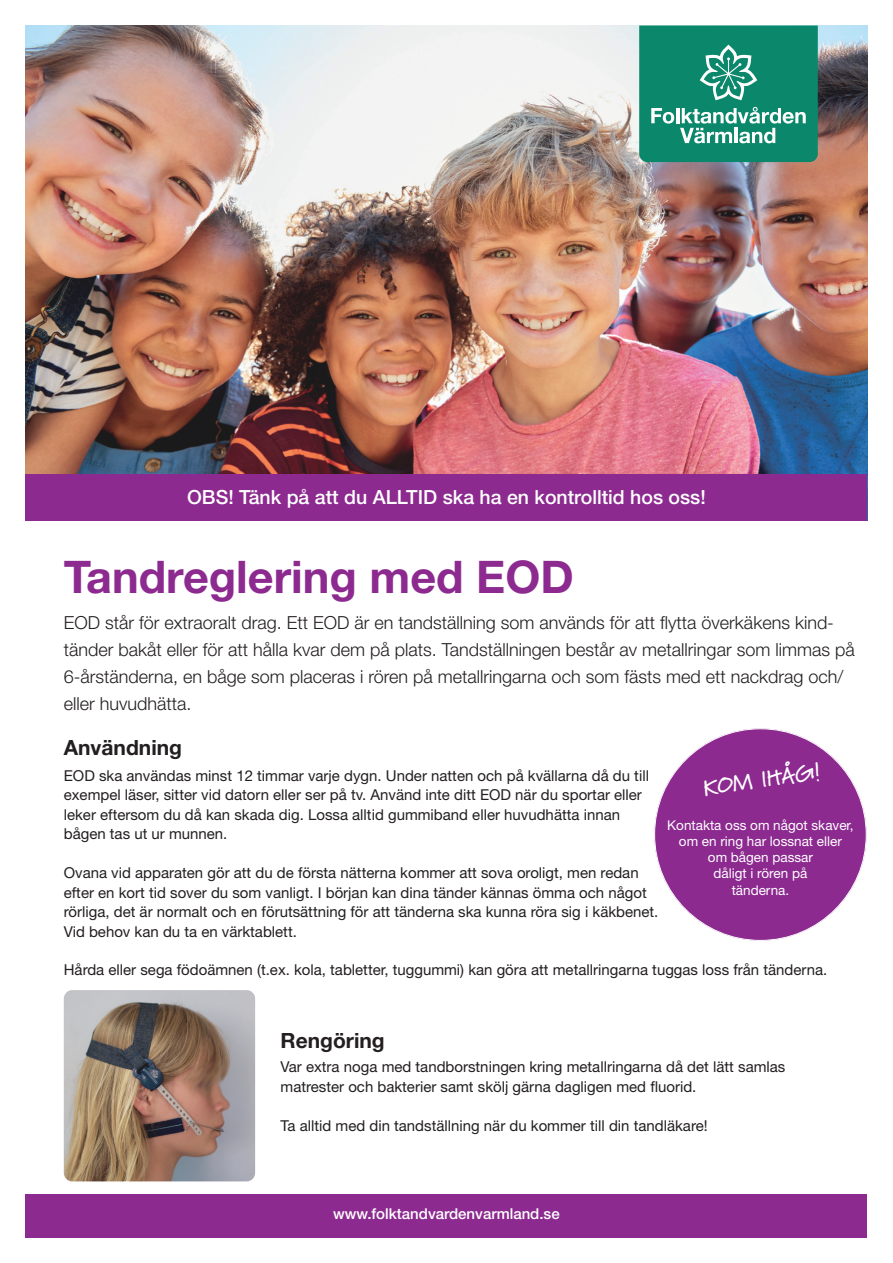
<style>
.page{position:relative;width:893px;height:1263px;background:#fff}
.page>*{position:absolute;margin:0;border:0;box-sizing:border-box;transform-origin:0 0}
.t1{font:700 45px "Helvetica Neue LT Pro";color:#8c2a90}
.t2{font:700 22.5px "Marydale";color:#fff}
.t3{font:700 21px "Helvetica Neue LT Pro";color:#231f20}
.t4{font:700 21px "Helvetica Neue LT Std";color:#231f20}
.t5{font:500 19.5px "Helvetica Neue LT Pro";color:#fff}
.t6{font:300 18px/27px "Helvetica Neue LT Pro";color:#231f20}
.t7{font:15px/19.5px "Helvetica Neue LT Pro";color:#231f20}
.t8{font:15px/19.5px "Helvetica Neue LT Std";color:#231f20}
.t9{font:500 15px "Helvetica Neue LT Pro";color:#fff}
.t10{font:13.5px/16.2px "Helvetica Neue LT Pro";color:#fff;text-align:center}
</style>
<div class="page">
<img style="left:26px;top:26px;width:841px;height:448px">
<div style="left:26px;top:1194px;width:841px;height:43px;background:#8c2a90"></div>
<svg style="left:639px;top:26px;width:179px;height:136px;background:#24937a"></svg>
<div style="left:654px;top:728px;width:213px;height:213px;background:#8c2a90;border-radius:50%"></div>
<img style="left:64px;top:990px;width:191px;height:191px">
<div style="left:26px;top:474px;width:841px;height:47px;background:#8c2a90"></div>
<h3 class="t5" style="left:187px;top:485px;width:520px">OBS! Tänk på att du ALLTID ska ha en kontrolltid hos oss!</h3>
<h1 class="t1" style="left:64px;top:550px;width:511px">Tandreglering med EOD</h1>
<p class="t6" style="left:64px;top:609px;width:792px">EOD står för extraoralt drag. Ett EOD är en tandställning som används för att flytta överkäkens kind&shy;tänder bakåt eller för att hålla kvar dem på plats. Tandställningen består av metallringar som limmas på 6-årständerna, en båge som placeras i rören på metallringarna och som fästs med ett nackdrag och/ eller huvudhätta.</p>
<h3 class="t3" style="left:64px;top:735px;width:120px">Användning</h3>
<p class="t7" style="left:64px;top:765px;width:587px">EOD ska användas minst 12 timmar varje dygn. Under natten och på kvällarna då du till exempel läser, sitter vid datorn eller ser på tv. Använd inte ditt EOD när du sportar eller leker eftersom du då kan skada dig. Lossa alltid gummiband eller huvudhätta innan bågen tas ut ur munnen.</p>
<p class="t7" style="left:64px;top:863px;width:596px">Ovana vid apparaten gör att du de första nätterna kommer att sova oroligt, men redan efter en kort tid sover du som vanligt. I början kan dina tänder kännas ömma och något rörliga, det är normalt och en förutsättning för att tänderna ska kunna röra sig i käkbenet.<br>Vid behov kan du ta en värktablett.</p>
<h2 class="t2" style="left:701px;top:774px;width:120px;rotate:-8deg">KOM IHÅG!</h2>
<p class="t10" style="left:667px;top:816px;width:188px">Kontakta oss om något skaver, om en ring har lossnat eller<br>om bågen passar<br>dåligt i rören på<br>tänderna.</p>
<p class="t7" style="left:64px;top:960px;width:765px">Hårda eller sega födoämnen (t.ex. kola, tabletter, tuggummi) kan göra att metallringarna tuggas loss från tänderna.</p>
<h3 class="t4" style="left:281px;top:1028px;width:106px">Rengöring</h3>
<p class="t8" style="left:281px;top:1057px;width:506px">Var extra noga med tandborstningen kring metallringarna då det lätt samlas matrester och bakterier samt skölj gärna dagligen med fluorid.</p>
<p class="t8" style="left:281px;top:1115px;width:429px">Ta alltid med din tandställning när du kommer till din tandläkare!</p>
<p class="t9" style="left:333px;top:1205px;width:228px">www.folktandvardenvarmland.se</p>
</div>
